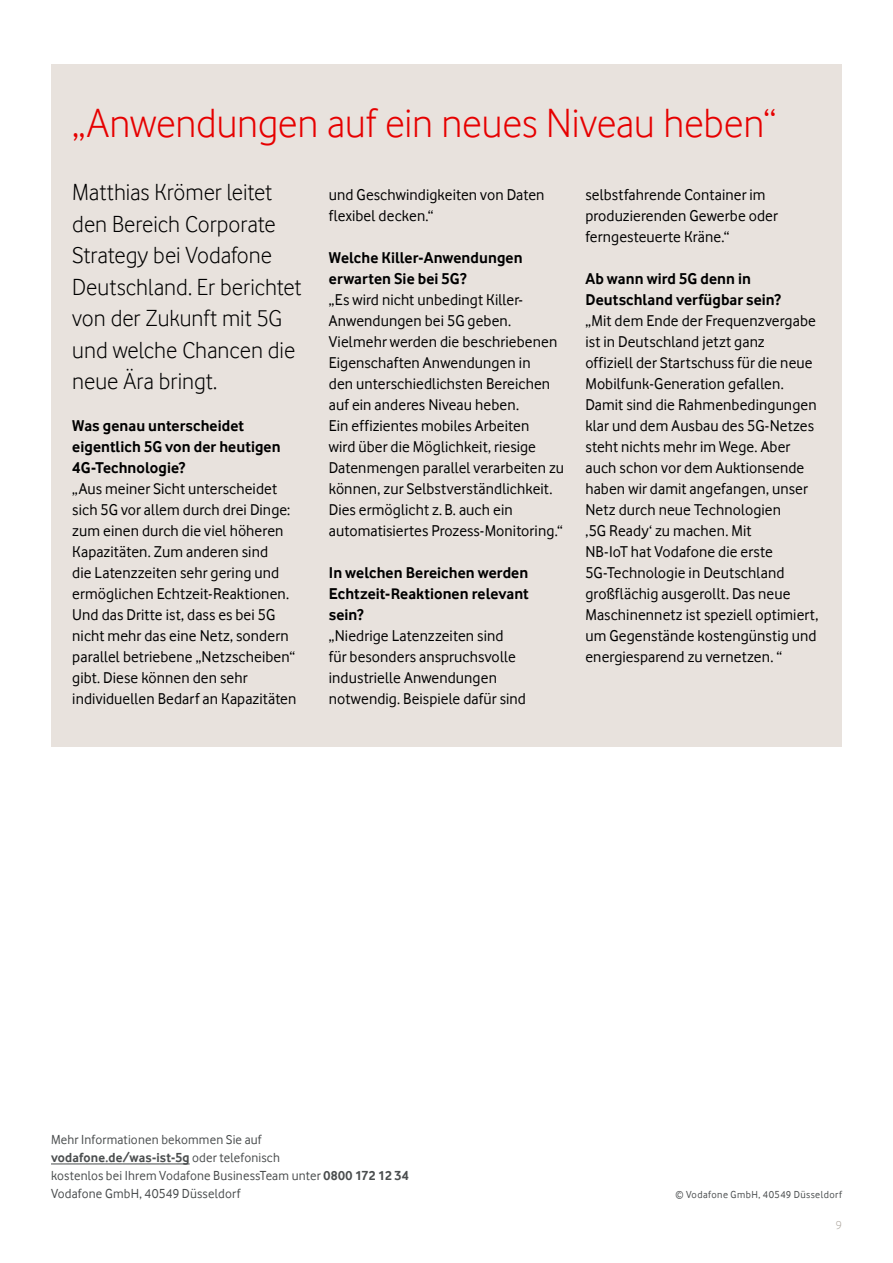
<style>
.page{position:relative;width:893px;height:1263px;background:#fff}
.page>*{position:absolute;margin:0;border:0;box-sizing:border-box;transform-origin:0 0}
.Headline_28_pt_Regul{font:42px "Vodafone Lt";letter-spacing:-.005em;color:#e60000}
.Subhead{font:24px/31.5px "Vodafone Lt";color:#000}
.Interview_Text{font:16.2px/21px "Vodafone Rg";letter-spacing:.005em;color:#000}
.Interview_Frage{font:700 16.2px/21px "Vodafone Rg";letter-spacing:.005em;color:#000}
.Infokasten_Text_einz{font:13.5px/18px "Vodafone Rg";letter-spacing:.01em;color:#4a4d4e}
.t1{font:12px "Vodafone Lt";color:#aea79f}
.Copyright{font:10.5px "Vodafone Rg";letter-spacing:.04em;color:#4a4d4e}
.s1{font-weight:700}
</style>
<div class="page">
<div style="left:51px;top:64px;width:791px;height:682px;background:#e8e2dd"></div>
<hr style="left:51px;top:1163px;width:139px;height:1px;background:#4a4d4e">
<p class="Headline_28_pt_Regul" style="left:72px;top:100px;width:705px">„Anwendungen auf ein neues Niveau heben“</p>
<p class="Subhead" style="left:72px;top:176px;width:231px">Matthias Krömer leitet den Bereich Corporate<br>Strategy bei Vodafone<br>Deutschland. Er berichtet von der Zukunft mit 5G und welche Chancen die neue Ära bringt.</p>
<p class="Interview_Frage" style="left:72px;top:415px;width:210px">Was genau unterscheidet eigentlich 5G von der heutigen<br>4G-Technologie?</p>
<p class="Interview_Text" style="left:72px;top:478px;width:226px">„Aus meiner Sicht unterscheidet sich 5G vor allem durch drei Dinge: zum einen durch die viel höheren Kapazitäten. Zum anderen sind<br>die Latenzzeiten sehr gering und ermöglichen Echtzeit-Reaktionen.<br>Und das Dritte ist, dass es bei 5G nicht mehr das eine Netz, sondern parallel betriebene „Netzscheiben“ gibt. Diese können den sehr individuellen Bedarf an Kapazitäten</p>
<p class="Interview_Text" style="left:329px;top:184px;width:217px">und Geschwindigkeiten von Daten flexibel decken.“</p>
<p class="Interview_Frage" style="left:329px;top:247px;width:195px">Welche Killer-Anwendungen erwarten Sie bei 5G?</p>
<p class="Interview_Text" style="left:329px;top:289px;width:237px">„Es wird nicht unbedingt Killer-Anwendungen bei 5G geben.<br>Vielmehr werden die beschriebenen Eigenschaften Anwendungen in<br>den unterschiedlichsten Bereichen auf ein anderes Niveau heben.<br>Ein effizientes mobiles Arbeiten<br>wird über die Möglichkeit, riesige Datenmengen parallel verarbeiten zu können, zur Selbstverständlichkeit.<br>Dies ermöglicht z.B. auch ein automatisiertes Prozess-Monitoring.“</p>
<p class="Interview_Frage" style="left:329px;top:562px;width:202px;text-align:justify">In welchen Bereichen werden Echtzeit-Reaktionen relevant sein?</p>
<p class="Interview_Text" style="left:329px;top:625px;width:199px">„Niedrige Latenzzeiten sind<br>für besonders anspruchsvolle industrielle Anwendungen notwendig. Beispiele dafür sind</p>
<p class="Interview_Text" style="left:585px;top:184px;width:194px">selbstfahrende Container im produzierenden Gewerbe oder ferngesteuerte Kräne.“</p>
<p class="Interview_Frage" style="left:585px;top:268px;width:197px">Ab wann wird 5G denn in<br>Deutschland verfügbar sein?</p>
<p class="Interview_Text" style="left:585px;top:310px;width:234px">„Mit dem Ende der Frequenzvergabe ist in Deutschland jetzt ganz<br>offiziell der Startschuss für die neue<br>Mobilfunk-Generation gefallen.<br>Damit sind die Rahmenbedingungen klar und dem Ausbau des 5G-Netzes steht nichts mehr im Wege. Aber auch schon vor dem Auktionsende haben wir damit angefangen, unser<br>Netz durch neue Technologien<br>,5G Ready‘ zu machen. Mit<br>NB-IoT hat Vodafone die erste<br>5G-Technologie in Deutschland großflächig ausgerollt. Das neue<br>Maschinennetz ist speziell optimiert, um Gegenstände kostengünstig und energiesparend zu vernetzen. “</p>
<p class="Infokasten_Text_einz" style="left:51px;top:1130px;width:212px">Mehr Informationen bekommen Sie auf</p>
<p class="Infokasten_Text_einz" style="left:51px;top:1148px;width:359px"><span class="s1">vodafone.de/was-ist-5g</span> oder telefonisch<br>kostenlos bei Ihrem Vodafone BusinessTeam unter <span class="s1">0800 172 12 34</span></p>
<p class="Infokasten_Text_einz" style="left:51px;top:1184px;width:191px">Vodafone GmbH, 40549 Düsseldorf</p>
<p class="Copyright" style="left:675px;top:1188px;width:168px">© Vodafone GmbH, 40549 Düsseldorf</p>
<p class="t1" style="left:836px;top:1218px;width:8px">9</p>
</div>
